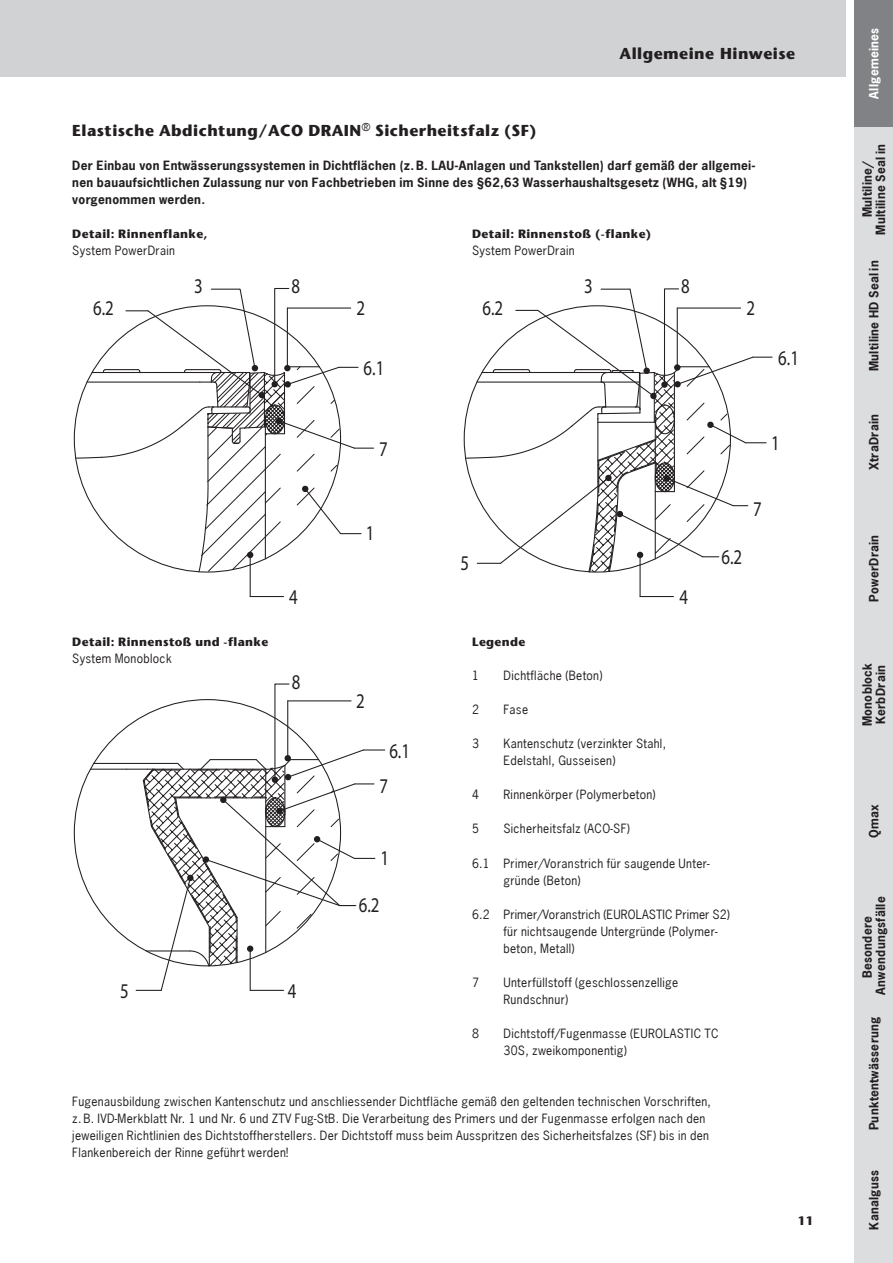
<style>
.page{position:relative;width:893px;height:1263px;background:#fff}
.page>*{position:absolute;margin:0;border:0;box-sizing:border-box;transform-origin:0 0}
.t1{font:21px "Myriad Pro";color:#231f20;scale:.8 1}
.Headline{font:700 15.75px "Stone Sans";letter-spacing:.03em;color:#231f20}
.Fließtext{font:12px/17px "News Gothic";letter-spacing:.025em;color:#231f20}
.Fließtext-2{font:700 12px/13.5px "News Gothic";letter-spacing:.025em;color:#231f20;text-align:center}
.kleine_Head{font:700 12px "Stone Sans";letter-spacing:.03em;color:#231f20}
.t2{font:700 12px "News Gothic";letter-spacing:.025em;color:#fff}
</style>
<div class="page">
<div style="left:855px;top:0;width:38px;height:1263px;background:#dcdddf"></div>
<div style="left:0;top:0;width:846px;height:77px;background:#d1d2d4"></div>
<div style="left:855px;top:0;width:38px;height:126px;background:#808285"></div>
<hr style="left:90px;top:769px;width:36px;height:1px;background:#231f20">
<hr style="left:94px;top:763px;width:66px;height:1px;background:#231f20">
<hr style="left:639px;top:555px;width:2px;height:41px;background:#231f20">
<hr style="left:640px;top:596px;width:33px;height:1px;background:#231f20">
<hr style="left:250px;top:555px;width:1px;height:41px;background:#231f20">
<hr style="left:250px;top:596px;width:34px;height:1px;background:#231f20">
<svg style="left:75px;top:288px;width:299px;height:285px"></svg>
<div style="left:271px;top:381px;width:7px;height:6px;background:#231f20;border-radius:50%"></div>
<svg style="left:464px;top:288px;width:308px;height:285px"></svg>
<div style="left:661px;top:381px;width:7px;height:7px;background:#231f20;border-radius:50%"></div>
<svg style="left:126px;top:683px;width:259px;height:308px"></svg>
<p class="Headline" style="left:72px;top:121px;width:466px">Elastische Abdichtung/ACO DRAIN<sup>®</sup> Sicherheitsfalz (SF)</p>
<h2 class="Headline" style="left:619px;top:44px;width:177px">Allgemeine Hinweise</h2>
<p class="Fließtext-2" style="left:72px;top:157px;width:685px;line-height:17px;text-align:left">Der Einbau von Entwässerungssystemen in Dichtflächen (z.B. LAU-Anlagen und Tankstellen) darf gemäß der allgemei&shy;nen bauaufsichtlichen Zulassung nur von Fachbetrieben im Sinne des §62,63 Wasserhaushaltsgesetz (WHG, alt §19) vorgenommen werden.</p>
<p class="kleine_Head" style="left:72px;top:227px;width:137px">Detail: Rinnenflanke,</p>
<p class="Fließtext" style="left:72px;top:242px;width:104px">System PowerDrain</p>
<p class="kleine_Head" style="left:472px;top:227px;width:181px">Detail: Rinnenstoß (-flanke)</p>
<p class="Fließtext" style="left:472px;top:242px;width:104px">System PowerDrain</p>
<p class="t1" style="left:194px;top:276px;width:12px">3</p>
<p class="t1" style="left:291px;top:276px;width:12px">8</p>
<p class="t1" style="left:584px;top:276px;width:12px">3</p>
<p class="t1" style="left:681px;top:276px;width:12px">8</p>
<p class="t1" style="left:93px;top:298px;width:27px">6.2</p>
<p class="t1" style="left:482px;top:297px;width:27px">6.2</p>
<p class="t1" style="left:357px;top:298px;width:12px">2</p>
<p class="t1" style="left:746px;top:298px;width:12px">2</p>
<p class="t1" style="left:364px;top:358px;width:27px">6.1</p>
<p class="t1" style="left:778px;top:347px;width:27px">6.1</p>
<p class="t1" style="left:379px;top:439px;width:12px">7</p>
<p class="t1" style="left:771px;top:432px;width:12px">1</p>
<p class="t1" style="left:366px;top:523px;width:12px">1</p>
<p class="t1" style="left:460px;top:553px;width:12px">5</p>
<p class="t1" style="left:289px;top:587px;width:12px">4</p>
<p class="t1" style="left:679px;top:587px;width:12px">4</p>
<p class="t1" style="left:753px;top:498px;width:12px">7</p>
<p class="t1" style="left:721px;top:546px;width:27px">6.2</p>
<p class="kleine_Head" style="left:72px;top:635px;width:198px">Detail: Rinnenstoß und -flanke</p>
<p class="Fließtext" style="left:72px;top:650px;width:101px">System Monoblock</p>
<p class="kleine_Head" style="left:472px;top:635px;width:55px">Legende</p>
<p class="Fließtext" style="left:472px;top:667px;width:8px">1</p>
<p class="Fließtext" style="left:503px;top:667px;width:101px">Dichtfläche (Beton)</p>
<p class="Fließtext" style="left:472px;top:701px;width:8px">2</p>
<p class="Fließtext" style="left:503px;top:701px;width:26px">Fase</p>
<p class="Fließtext" style="left:472px;top:735px;width:8px">3</p>
<p class="Fließtext" style="left:503px;top:735px;width:164px">Kantenschutz (verzinkter Stahl,<br>Edelstahl, Gusseisen)</p>
<p class="Fließtext" style="left:472px;top:786px;width:8px">4</p>
<p class="Fließtext" style="left:503px;top:786px;width:154px">Rinnenkörper (Polymerbeton)</p>
<p class="Fließtext" style="left:472px;top:820px;width:8px">5</p>
<p class="Fließtext" style="left:503px;top:820px;width:128px">Sicherheitsfalz (ACO-SF)</p>
<p class="Fließtext" style="left:503px;top:854px;width:208px;text-indent:-32px">6.1 Primer/Voranstrich für saugende Unter&shy;gründe (Beton)</p>
<p class="Fließtext" style="left:503px;top:905px;width:228px;text-indent:-32px">6.2 Primer/Voranstrich (EUROLASTIC Primer S2) für nichtsaugende Untergründe (Polymer&shy;beton, Metall)</p>
<p class="Fließtext" style="left:472px;top:973px;width:8px">7</p>
<p class="Fließtext" style="left:503px;top:973px;width:176px">Unterfüllstoff (geschlossenzellige<br>Rundschnur)</p>
<p class="Fließtext" style="left:472px;top:1024px;width:14px">8-</p>
<p class="Fließtext" style="left:503px;top:1024px;width:217px">Dichtstoff/Fugenmasse (EUROLASTIC TC<br>30S, zweikomponentig)</p>
<p class="Fließtext" style="left:72px;top:1092px;width:640px">Fugenausbildung zwischen Kantenschutz und anschliessender Dichtfläche gemäß den geltenden technischen Vorschriften, z. B. IVD-Merkblatt Nr. 1 und Nr. 6 und ZTV Fug-StB. Die Verarbeitung des Primers und der Fugenmasse erfolgen nach den jeweiligen Richtlinien des Dichtstoffherstellers. Der Dichtstoff muss beim Ausspritzen des Sicherheitsfalzes (SF) bis in den Flankenbereich der Rinne geführt werden!</p>
<p class="t1" style="left:292px;top:671px;width:12px">8</p>
<p class="t1" style="left:356px;top:691px;width:12px">2</p>
<p class="t1" style="left:389px;top:740px;width:27px">6.1</p>
<p class="t1" style="left:379px;top:775px;width:12px">7</p>
<p class="t1" style="left:381px;top:848px;width:12px">1</p>
<p class="t1" style="left:359px;top:894px;width:27px">6.2</p>
<p class="t1" style="left:120px;top:980px;width:12px">5</p>
<p class="t1" style="left:288px;top:980px;width:12px">4</p>
<p class="kleine_Head" style="left:798px;top:1213px;width:17px">11</p>
<p class="t2" style="left:866px;top:99px;width:72px;rotate:-90deg">Allgemeines</p>
<p class="Fließtext-2" style="left:860px;top:235px;width:92px;rotate:-90deg">Multiline/<br>Multiline Seal in</p>
<p class="Fließtext-2" style="left:867px;top:371px;width:112px;rotate:-90deg">Multiline HD Seal in</p>
<p class="Fließtext-2" style="left:867px;top:470px;width:57px;rotate:-90deg">XtraDrain</p>
<p class="Fließtext-2" style="left:867px;top:602px;width:69px;rotate:-90deg">PowerDrain</p>
<p class="Fließtext-2" style="left:860px;top:726px;width:65px;text-align:left;rotate:-90deg">Monoblock<br>KerbDrain</p>
<p class="Fließtext-2" style="left:867px;top:838px;width:35px;rotate:-90deg">Qmax</p>
<p class="Fließtext-2" style="left:860px;top:994px;width:99px;rotate:-90deg">Besondere<br>Anwendungsfälle</p>
<p class="Fließtext-2" style="left:867px;top:1130px;width:115px;rotate:-90deg">Punktentwässerung</p>
<p class="Fließtext-2" style="left:867px;top:1230px;width:61px;rotate:-90deg">Kanalguss</p>
</div>
